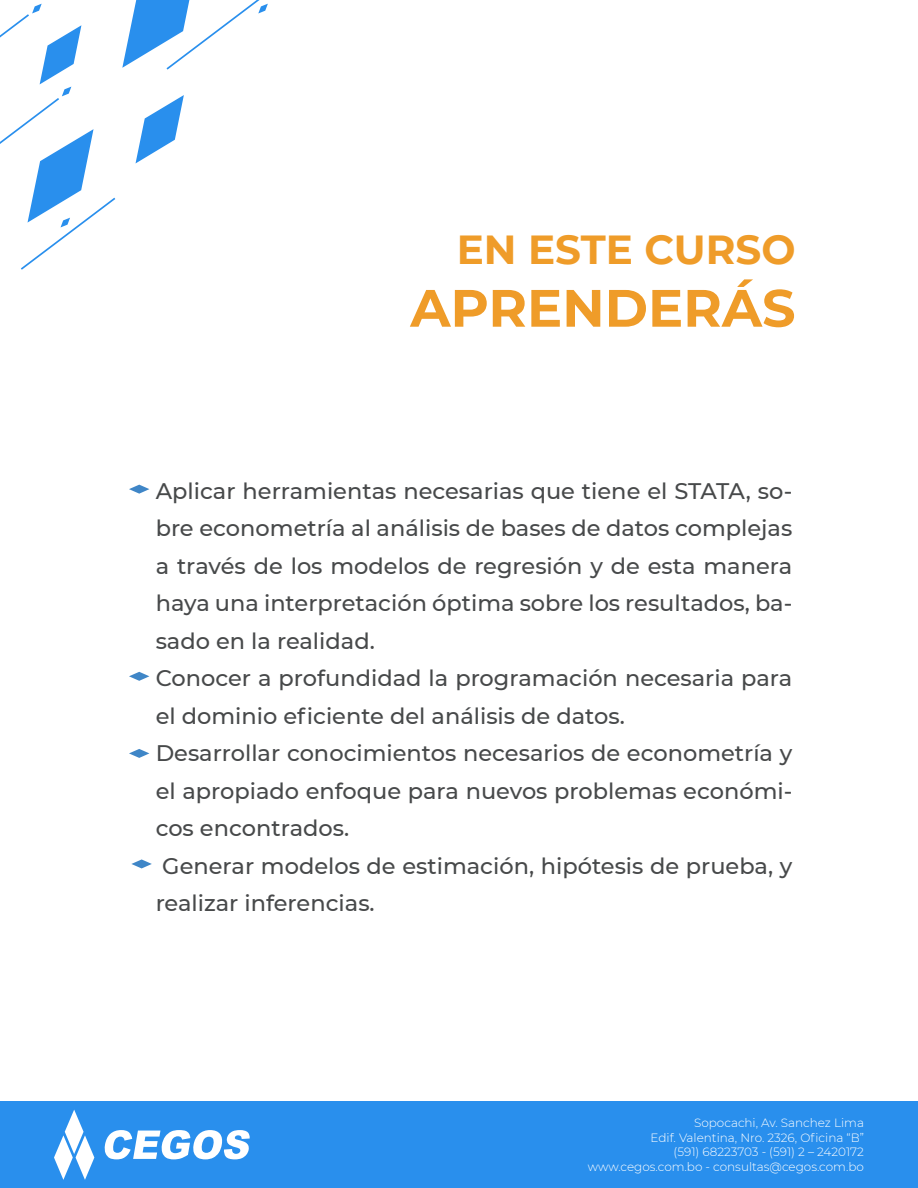
<style>
.page{position:relative;width:918px;height:1188px;background:#fff}
.page>*{position:absolute;margin:0;border:0;box-sizing:border-box;transform-origin:0 0}
.t1{font:700 52.5px "Montserrat";color:#ef9c29}
.t2{font:700 40.5px "Montserrat";color:#ef9c29}
.t3{font:500 22.5px/37.5px "Montserrat";color:#47494a;text-align:justify}
.t4{font:300 12px "Montserrat";color:#fff}
</style>
<div class="page">
<div style="left:0;top:1101px;width:918px;height:87px;background:#298fed"></div>
<svg style="left:54px;top:1110px;width:40px;height:70px"></svg>
<svg style="left:104px;top:1130px;width:146px;height:29px"></svg>
<svg style="left:263px;top:4px;width:5px;height:8px"></svg>
<svg style="left:0;top:0;width:263px;height:270px"></svg>
<svg style="left:129px;top:485px;width:20px;height:9px"></svg>
<svg style="left:129px;top:749px;width:20px;height:9px"></svg>
<svg style="left:129px;top:672px;width:20px;height:9px"></svg>
<svg style="left:131px;top:859px;width:21px;height:9px"></svg>
<p class="t2" style="left:457px;top:220px;width:340px">EN ESTE CURSO</p>
<p class="t1" style="left:410px;top:270px;width:387px">APRENDERÁS</p>
<p class="t3" style="left:156px;top:471px;width:638px">Aplicar herramientas necesarias que tiene el STATA, so&shy;bre econometría al análisis de bases de datos complejas a través de los modelos de regresión y de esta manera haya una interpretación óptima sobre los resultados, ba&shy;sado en la realidad.</p>
<p class="t3" style="left:156px;top:658px;width:638px">Conocer a profundidad la programación necesaria para el dominio eficiente del análisis de datos.</p>
<p class="t3" style="left:156px;top:733px;width:638px">Desarrollar conocimientos necesarios de econometría y el apropiado enfoque para nuevos problemas económi&shy;cos encontrados.</p>
<p class="t3" style="left:156px;top:846px;width:638px">Generar modelos de estimación, hipótesis de prueba, y realizar inferencias.</p>
<p class="t4" style="left:694px;top:1115px;width:171px">Sopocachi, Av. Sanchez Lima</p>
<p class="t4" style="left:651px;top:1129px;width:215px">Edif. Valentina, Nro. 2326, Oficina “B”</p>
<p class="t4" style="left:674px;top:1144px;width:192px">(591) 68223703 - (591) 2 – 2420172</p>
<p class="t4" style="left:588px;top:1158px;width:278px">www.cegos.com.bo - consultas@cegos.com.bo</p>
</div>
